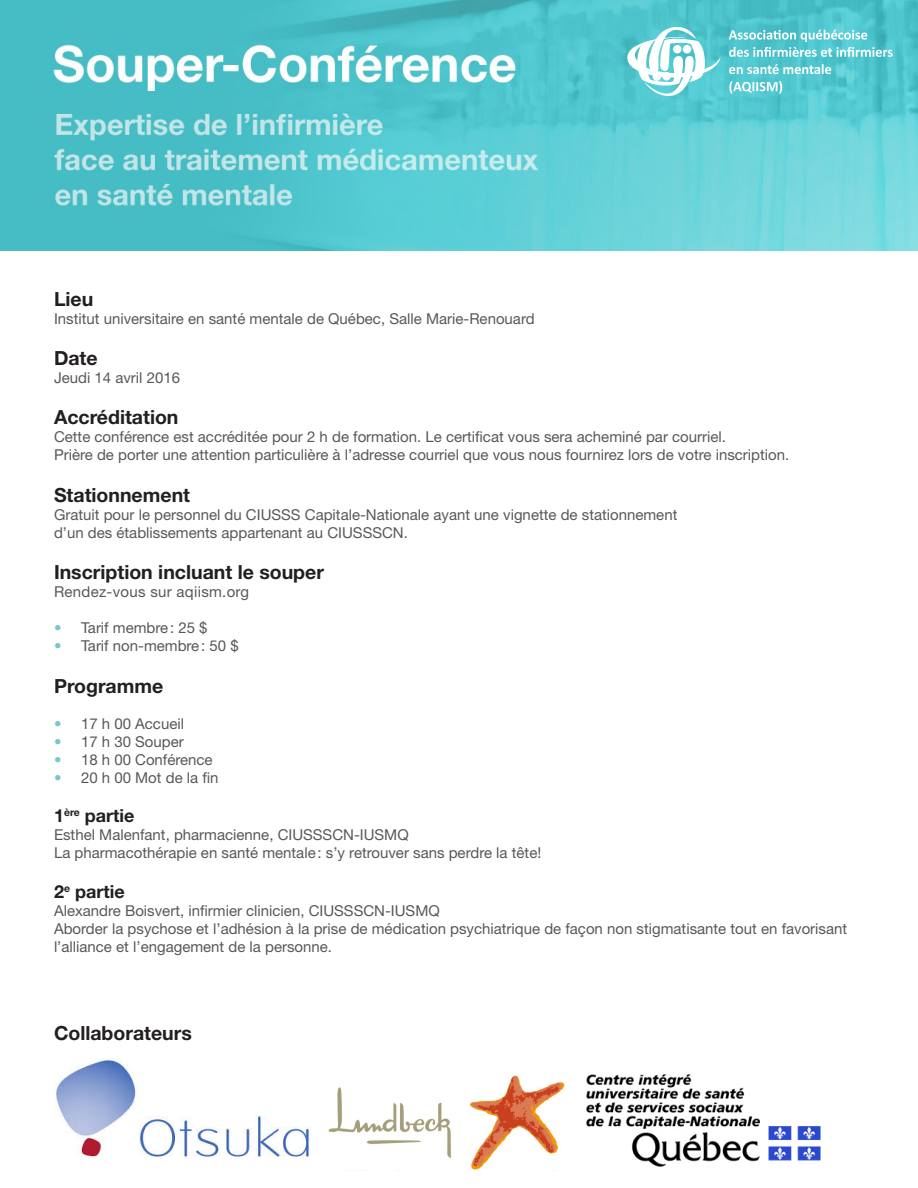
<style>
.page{position:relative;width:918px;height:1188px;background:#fff}
.page>*{position:absolute;margin:0;border:0;box-sizing:border-box;transform-origin:0 0}
.t1{font:700 19.5px "Helvetica Neue LT Std";color:#231f20}
.t2{font:700 18px "Helvetica Neue LT Std";color:#231f20}
.t3{font:15px/18px "Helvetica Neue LT Std";color:#57585a}
.t4{font:15px "Helvetica Neue LT Std";letter-spacing:.02em;color:#57585a}
.s1{color:#71c8cf}
</style>
<div class="page">
<img style="left:0;top:0;width:918px;height:251px">
<img style="left:586px;top:1074px;width:235px;height:93px">
<img style="left:55px;top:1058px;width:255px;height:100px">
<img style="left:328px;top:1075px;width:237px;height:96px">
<svg style="left:620px;top:24px;width:101px;height:74px"></svg>
<svg style="left:729px;top:30px;width:164px;height:27px;background:#7ad2d8"></svg>
<svg style="left:729px;top:64px;width:102px;height:10px"></svg>
<svg style="left:729px;top:81px;width:53px;height:13px"></svg>
<p class="t1" style="left:54px;top:287px;width:41px">Lieu</p>
<p class="t3" style="left:54px;top:309px;width:482px">Institut universitaire en santé mentale de Québec, Salle Marie-Renouard</p>
<p class="t1" style="left:54px;top:346px;width:45px">Date</p>
<p class="t3" style="left:54px;top:368px;width:128px">Jeudi 14 avril 2016</p>
<p class="t1" style="left:54px;top:405px;width:126px">Accréditation</p>
<p class="t3" style="left:54px;top:428px;width:674px">Cette conférence est accréditée pour 2 h de formation. Le certificat vous sera acheminé par courriel.</p>
<p class="t3" style="left:54px;top:446px;width:737px">Prière de porter une attention particulière à l’adresse courriel que vous nous fournirez lors de votre inscription.</p>
<p class="t1" style="left:54px;top:483px;width:138px">Stationnement</p>
<p class="t3" style="left:54px;top:505px;width:625px">Gratuit pour le personnel du CIUSSS Capitale-Nationale ayant une vignette de stationnement</p>
<p class="t3" style="left:54px;top:523px;width:355px">d’un des établissements appartenant au CIUSSSCN.</p>
<p class="t1" style="left:54px;top:560px;width:272px">Inscription incluant le souper</p>
<p class="t4" style="left:54px;top:583px;width:197px">Rendez-vous sur aqiism.org</p>
<p class="t3" style="left:54px;top:619px;width:155px"><span class="s1">•</span> Tarif membre: 25 $</p>
<p class="t3" style="left:54px;top:637px;width:186px"><span class="s1">•</span> Tarif non-membre: 50 $</p>
<p class="t1" style="left:54px;top:674px;width:111px">Programme</p>
<p class="t3" style="left:54px;top:714px;width:132px"><span class="s1">•</span> 17 h 00 Accueil</p>
<p class="t3" style="left:54px;top:732px;width:131px"><span class="s1">•</span> 17 h 30 Souper</p>
<p class="t3" style="left:54px;top:750px;width:160px"><span class="s1">•</span> 18 h 00 Conférence</p>
<p class="t3" style="left:54px;top:768px;width:166px"><span class="s1">•</span> 20 h 00 Mot de la fin</p>
<p class="t2" style="left:54px;top:805px;width:82px">1<sup>ère</sup> partie</p>
<p class="t3" style="left:54px;top:826px;width:356px">Esthel Malenfant, pharmacienne, CIUSSSCN-IUSMQ</p>
<p class="t3" style="left:54px;top:844px;width:489px">La pharmacothérapie en santé mentale: s’y retrouver sans perdre la tête!</p>
<p class="t2" style="left:54px;top:880px;width:72px">2<sup>e</sup> partie</p>
<p class="t3" style="left:54px;top:901px;width:387px">Alexandre Boisvert, infirmier clinicien, CIUSSSCN-IUSMQ</p>
<p class="t3" style="left:54px;top:919px;width:795px">Aborder la psychose et l’adhésion à la prise de médication psychiatrique de façon non stigmatisante tout en favorisant l’alliance et l’engagement de la personne.</p>
<p class="t1" style="left:54px;top:1021px;width:139px">Collaborateurs</p>
</div>
